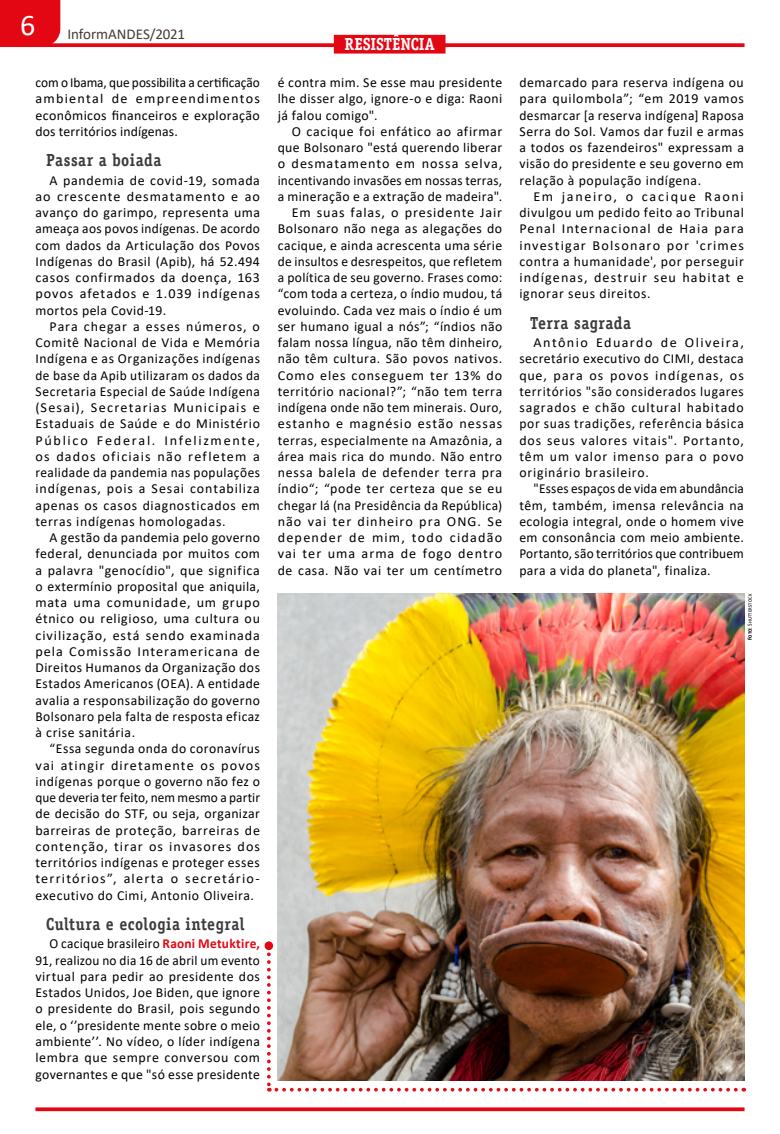
<style>
.page{position:relative;width:780px;height:1134px;background:#fff}
.page>*{position:absolute;margin:0;border:0;box-sizing:border-box;transform-origin:0 0}
.t1{font:30px "Calibri";color:#fff}
.t2{font:700 17.5px "Officina Serif Std";letter-spacing:.035em;color:#3c3c3b;scale:.9 1}
.t3{font:700 17.5px "Officina Serif Std";letter-spacing:-.005em;color:#fff;scale:.9 1}
.t4{font:15px "Calibri";letter-spacing:-.01em;color:#453a36}
.t5{font:13.75px/16.2px "Calibri";letter-spacing:.035em;color:#000;text-align:justify}
.t6{font:6.25px "Calibri";letter-spacing:.025em;color:#000;scale:.85 1}
.s1{font-weight:700;color:#e30613}
.s2{font-weight:700}
</style>
<div class="page">
<svg style="left:35px;top:1107px;width:709px;height:4px;background:#e5202b"></svg>
<img style="left:278px;top:594px;width:466px;height:351px">
<img style="left:267px;top:945px;width:477px;height:146px">
<div style="left:264px;top:941px;width:9px;height:9px;background:#e30613;border-radius:50%"></div>
<div style="left:0;top:0;width:60px;height:43px;background:#e30613"></div>
<svg style="left:0;top:43px;width:744px;height:4px;background:#e41622"></svg>
<div style="left:334px;top:35px;width:111px;height:19px;background:#e30613"></div>
<h1 class="t1" style="left:20px;top:4px;width:17px">6</h1>
<p class="t4" style="left:67px;top:24px;width:119px">InformANDES/2021</p>
<p class="t5" style="left:35px;top:74px;width:226px">com o Ibama, que possibilita a certificação ambiental de empreendimentos econômicos financeiros e exploração dos territórios indígenas.</p>
<p class="t2" style="left:46px;top:149px;width:130px">Passar a boiada</p>
<p class="t5" style="left:35px;top:172px;width:226px;text-indent:14px">A pandemia de covid-19, somada ao crescente desmatamento e ao avanço do garimpo, representa uma ameaça aos povos indígenas. De acordo com dados da Articulação dos Povos Indígenas do Brasil (Apib), há 52.494 casos confirmados da doença, 163 povos afetados e 1.039 indígenas mortos pela Covid-19.</p>
<p class="t5" style="left:35px;top:318px;width:226px;text-indent:14px">Para chegar a esses números, o Comitê Nacional de Vida e Memória Indígena e as Organizações indígenas de base da Apib utilizaram os dados da Secretaria Especial de Saúde Indígena (Sesai), Secretarias Municipais e Estaduais de Saúde e do Ministério Público Federal. Infelizmente, os dados oficiais não refletem a realidade da pandemia nas populações indígenas, pois a Sesai contabiliza apenas os casos diagnosticados em terras indígenas homologadas.</p>
<p class="t5" style="left:35px;top:529px;width:226px;text-indent:14px">A gestão da pandemia pelo governo federal, denunciada por muitos com a palavra "genocídio", que significa o extermínio proposital que aniquila, mata uma comunidade, um grupo étnico ou religioso, uma cultura ou civilização, está sendo examinada pela Comissão Interamericana de Direitos Humanos da Organização dos Estados Americanos (OEA). A entidade avalia a responsabilização do governo Bolsonaro pela falta de resposta eficaz à crise sanitária.</p>
<p class="t5" style="left:35px;top:740px;width:226px;text-indent:14px">“Essa segunda onda do coronavírus vai atingir diretamente os povos indígenas porque o governo não fez o que deveria ter feito, nem mesmo a partir de decisão do STF, ou seja, organizar barreiras de proteção, barreiras de contenção, tirar os invasores dos territórios indígenas e proteger esses territórios”, alerta o secretário&shy;executivo do Cimi, Antonio Oliveira.</p>
<p class="t2" style="left:46px;top:913px;width:222px">Cultura e ecologia integral</p>
<p class="t5" style="left:35px;top:935px;width:226px;text-indent:14px">O cacique brasileiro <span class="s1">Raoni Metuktire, </span>91, realizou no dia 16 de abril um evento virtual para pedir ao presidente dos Estados Unidos, Joe Biden, que ignore o presidente do Brasil, pois segundo ele, o ‘’presidente mente sobre o meio ambiente’’. No vídeo, o líder indígena lembra que sempre conversou com governantes e que "só esse presidente</p>
<p class="t3" style="left:344px;top:33px;width:102px">RESISTÊNCIA</p>
<p class="t5" style="left:278px;top:74px;width:226px">é contra mim. Se esse mau presidente lhe disser algo, ignore-o e diga: Raoni já falou comigo".</p>
<p class="t5" style="left:278px;top:123px;width:226px;text-align:right">O cacique foi enfático ao afirmar que Bolsonaro "está querendo liberar o desmatamento em nossa selva, incentivando invasões em nossas terras, a mineração e a extração de madeira".<br>Em suas falas, o presidente Jair Bolsonaro não nega as alegações do cacique, e ainda acrescenta uma série de insultos e desrespeitos, que refletem a política de seu governo. Frases como: “com toda a certeza, o índio mudou, tá evoluindo. Cada vez mais o índio é um ser humano igual a nós”; “índios não falam nossa língua, não têm dinheiro, não têm cultura. São povos nativos.<br>Como eles conseguem ter 13% do território nacional?”; “não tem terra indígena onde não tem minerais. Ouro, estanho e magnésio estão nessas terras, especialmente na Amazônia, a área mais rica do mundo. Não entro nessa balela de defender terra pra índio“; “pode ter certeza que se eu chegar lá (na Presidência da República) não vai ter dinheiro pra ONG. Se depender de mim, todo cidadão vai ter uma arma de fogo dentro de casa. Não vai ter um centímetro</p>
<p class="t5" style="left:519px;top:74px;width:226px">demarcado para reserva indígena ou para quilombola”; “em 2019 vamos desmarcar [a reserva indígena] Raposa Serra do Sol. Vamos dar fuzil e armas a todos os fazendeiros" expressam a visão do presidente e seu governo em relação à população indígena.</p>
<p class="t5" style="left:519px;top:188px;width:226px;text-indent:14px">Em janeiro, o cacique Raoni divulgou um pedido feito ao Tribunal Penal Internacional de Haia para investigar Bolsonaro por 'crimes contra a humanidade', por perseguir indígenas, destruir seu habitat e ignorar seus direitos.</p>
<p class="t2" style="left:530px;top:312px;width:114px">Terra sagrada</p>
<p class="t5" style="left:519px;top:334px;width:226px;text-indent:14px">Antônio Eduardo de Oliveira, secretário executivo do CIMI, destaca que, para os povos indígenas, os territórios "são considerados lugares sagrados e chão cultural habitado por suas tradições, referência básica dos seus valores vitais". Portanto, têm um valor imenso para o povo originário brasileiro.</p>
<p class="t5" style="left:519px;top:480px;width:226px;text-indent:14px">"Esses espaços de vida em abundância têm, também, imensa relevância na ecologia integral, onde o homem vive em consonância com meio ambiente.<br>Portanto, são territórios que contribuem para a vida do planeta", finaliza.</p>
<p class="t6" style="left:745px;top:640px;width:56px;rotate:-90deg"><span class="s2">Foto:</span> Shutterstock</p>
</div>
